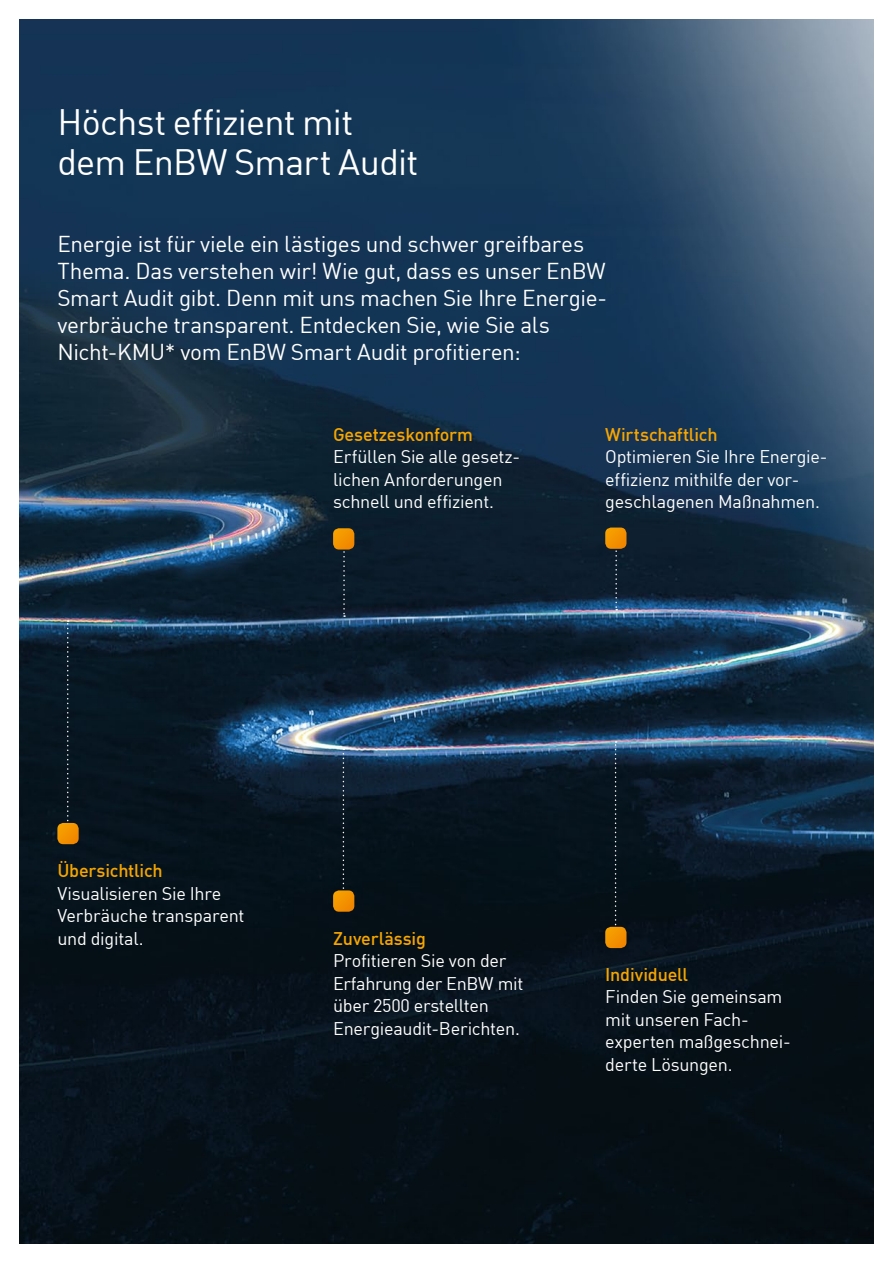
<style>
.page{position:relative;width:893px;height:1263px;background:#fff}
.page>*{position:absolute;margin:0;border:0;box-sizing:border-box;transform-origin:0 0}
.t1{font:36px/40.5px "En BWDIN Pro";letter-spacing:-.02em;color:#fff}
.t2{font:22.5px/27px "En BWDIN Pro";letter-spacing:-.015em;color:#fff}
.t3{font:18px/22.5px "En BWDIN Pro";letter-spacing:-.015em;color:#fff}
.t4{font:500 18px "En BWDIN Pro";letter-spacing:-.01em;color:#f7a600}
</style>
<div class="page">
<img style="left:19px;top:19px;width:855px;height:1225px">
<svg style="left:333px;top:528px;width:21px;height:89px;background:#423923"></svg>
<svg style="left:605px;top:527px;width:21px;height:83px;background:#494331"></svg>
<svg style="left:57px;top:620px;width:22px;height:224px;background:#222928"></svg>
<svg style="left:333px;top:748px;width:21px;height:164px;background:#2d302a"></svg>
<svg style="left:605px;top:741px;width:21px;height:207px;background:#242925"></svg>
<h1 class="t1" style="left:57px;top:98px;width:363px">Höchst effizient mit dem EnBW Smart Audit</h1>
<p class="t2" style="left:57px;top:228px;width:551px">Energie ist für viele ein lästiges und schwer greifbares Thema. Das verstehen wir! Wie gut, dass es unser EnBW Smart Audit gibt. Denn mit uns machen Sie Ihre Energie&shy;verbräuche transparent. Entdecken Sie, wie Sie als Nicht-KMU* vom EnBW Smart Audit profitieren:</p>
<p class="t4" style="left:333px;top:419px;width:141px">Gesetzeskonform</p>
<p class="t3" style="left:333px;top:443px;width:189px">Erfüllen Sie alle gesetz&shy;lichen Anforderungen schnell und effizient.</p>
<p class="t4" style="left:605px;top:419px;width:114px">Wirtschaftlich</p>
<p class="t3" style="left:605px;top:443px;width:224px">Optimieren Sie Ihre Energie&shy;effizienz mithilfe der vor&shy;geschlagenen Maßnahmen.</p>
<p class="t4" style="left:57px;top:856px;width:107px">Übersichtlich</p>
<p class="t3" style="left:57px;top:880px;width:189px">Visualisieren Sie Ihre<br>Verbräuche transparent und digital.</p>
<p class="t4" style="left:333px;top:923px;width:94px">Zuverlässig</p>
<p class="t3" style="left:333px;top:947px;width:192px">Profitieren Sie von der<br>Erfahrung der EnBW mit über 2500 erstellten<br>Energieaudit-Berichten.</p>
<p class="t4" style="left:605px;top:959px;width:84px">Individuell</p>
<p class="t3" style="left:605px;top:983px;width:187px">Finden Sie gemeinsam mit unseren Fach&shy;experten maßgeschnei&shy;derte Lösungen.</p>
</div>
